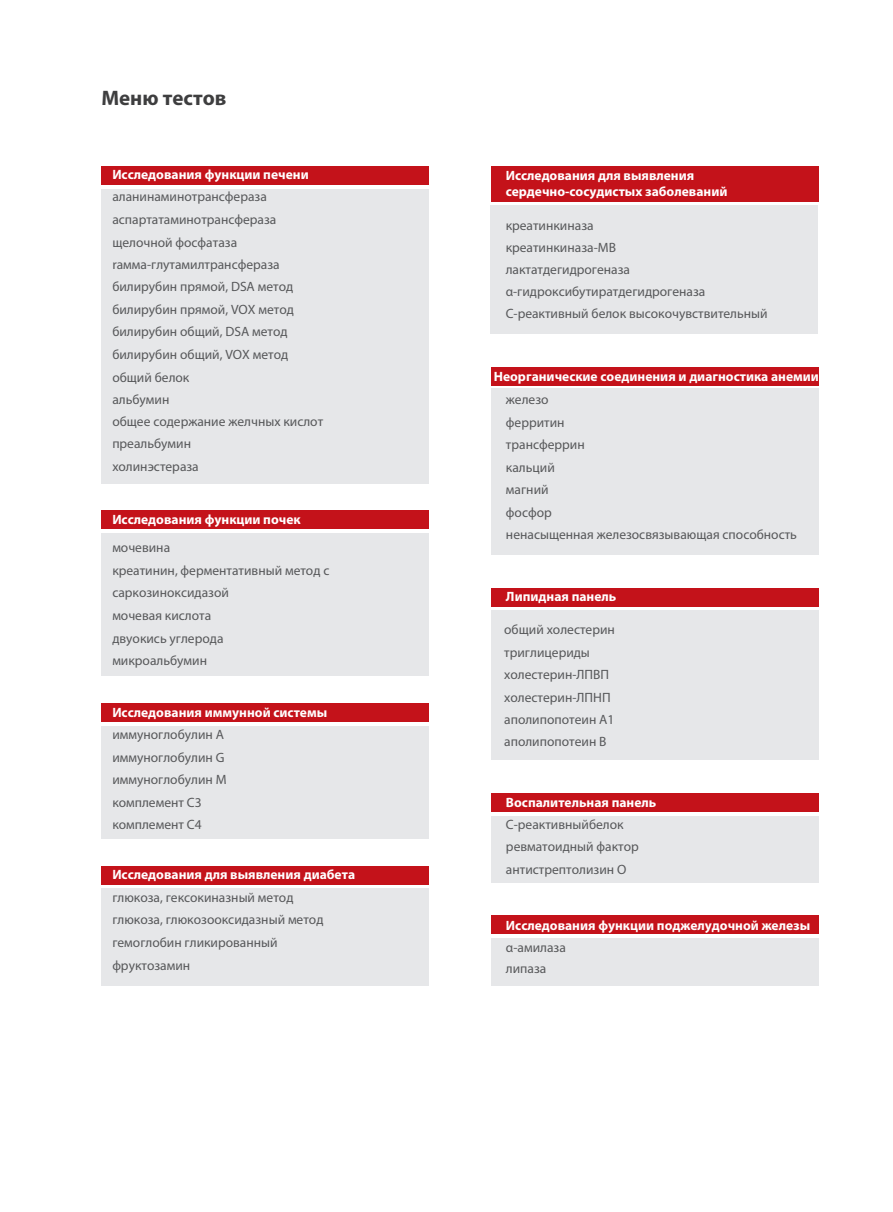
<style>
.page{position:relative;width:893px;height:1212px;background:#fff}
.page>*{position:absolute;margin:0;border:0;box-sizing:border-box;transform-origin:0 0}
.t1{font:700 21px "Myriad Pro";color:#3e3e3f}
.t2{font:13.5px/22.5px "Myriad Pro";color:#57585a}
.t3{font:700 13.5px/16.2px "Myriad Pro";color:#fff}
</style>
<div class="page">
<div style="left:101px;top:166px;width:327px;height:19px;background:#c4121a"></div>
<div style="left:101px;top:189px;width:327px;height:294px;background:#e6e7e9"></div>
<div style="left:101px;top:510px;width:327px;height:19px;background:#c4121a"></div>
<div style="left:101px;top:533px;width:327px;height:143px;background:#e6e7e9"></div>
<div style="left:101px;top:703px;width:327px;height:19px;background:#c4121a"></div>
<div style="left:101px;top:726px;width:327px;height:112px;background:#e6e7e9"></div>
<div style="left:101px;top:888px;width:327px;height:97px;background:#e6e7e9"></div>
<div style="left:101px;top:865px;width:327px;height:19px;background:#c4121a"></div>
<div style="left:491px;top:166px;width:327px;height:36px;background:#c4121a"></div>
<div style="left:490px;top:205px;width:327px;height:128px;background:#e6e7e9"></div>
<div style="left:491px;top:367px;width:327px;height:18px;background:#c4121a"></div>
<div style="left:491px;top:388px;width:327px;height:167px;background:#e6e7e9"></div>
<div style="left:491px;top:588px;width:327px;height:19px;background:#c4121a"></div>
<div style="left:491px;top:611px;width:327px;height:149px;background:#e6e7e9"></div>
<div style="left:491px;top:793px;width:327px;height:19px;background:#c4121a"></div>
<div style="left:491px;top:816px;width:327px;height:66px;background:#e6e7e9"></div>
<div style="left:491px;top:915px;width:327px;height:19px;background:#c4121a"></div>
<div style="left:491px;top:938px;width:327px;height:47px;background:#e6e7e9"></div>
<h1 class="t1" style="left:101px;top:86px;width:127px">Меню тестов</h1>
<p class="t3" style="left:112px;top:167px;width:198px">Исследования функции печени</p>
<p class="t2" style="left:112px;top:186px;width:212px">аланинаминотрансфераза аспартатаминотрансфераза щелочной фосфатаза rамма-глутамилтрансфераза билирубин прямой, DSA метод билирубин прямой, VOX метод билирубин общий, DSA метод билирубин общий, VOX метод общий белок<br>альбумин<br>общее содержание желчных кислот преальбумин<br>холинэстераза</p>
<p class="t3" style="left:112px;top:511px;width:190px">Исследования функции почек</p>
<p class="t2" style="left:112px;top:537px;width:219px">мочевина<br>креатинин, ферментативный метод с саркозиноксидазой<br>мочевая кислота<br>двуокись углерода<br>микроальбумин</p>
<p class="t3" style="left:112px;top:704px;width:216px">Исследования иммунной системы</p>
<p class="t2" style="left:112px;top:724px;width:116px">иммуноглобулин А иммуноглобулин G иммуноглобулин M комплемент С3 комплемент С4</p>
<p class="t3" style="left:112px;top:866px;width:244px">Исследования для выявления диабета</p>
<p class="t2" style="left:112px;top:887px;width:213px">глюкоза, гексокиназный метод глюкоза, глюкозооксидазный метод гемоглобин гликированный фруктозамин</p>
<p class="t3" style="left:506px;top:167px;width:223px">Исследования для выявления сердечно-сосудистых заболеваний</p>
<p class="t2" style="left:506px;top:216px;width:263px;line-height:21.9px">креатинкиназа<br>креатинкиназа-МВ<br>лактатдегидрогеназа α-гидроксибутиратдегидрогеназа<br>С-реактивный белок высокочувствительный</p>
<p class="t3" style="left:494px;top:368px;width:327px">Неорганические соединения и диагностика анемии</p>
<p class="t2" style="left:506px;top:389px;width:293px">железо<br>ферритин<br>трансферрин<br>кальций<br>магний<br>фосфор<br>ненасыщенная железосвязывающая способность</p>
<p class="t3" style="left:506px;top:588px;width:112px">Липидная панель</p>
<p class="t2" style="left:504px;top:620px;width:112px">общий холестерин триглицериды холестерин-ЛПВП холестерин-ЛПНП аполипопотеин А1 аполипопотеин В</p>
<p class="t3" style="left:506px;top:794px;width:152px">Воспалительная панель</p>
<p class="t2" style="left:506px;top:814px;width:134px">С-реактивныйбелок ревматоидный фактор антистрептолизин O</p>
<p class="t3" style="left:506px;top:917px;width:306px">Исследования функции поджелудочной железы</p>
<p class="t2" style="left:506px;top:937px;width:61px;line-height:21.9px">α-амилаза липаза</p>
</div>
